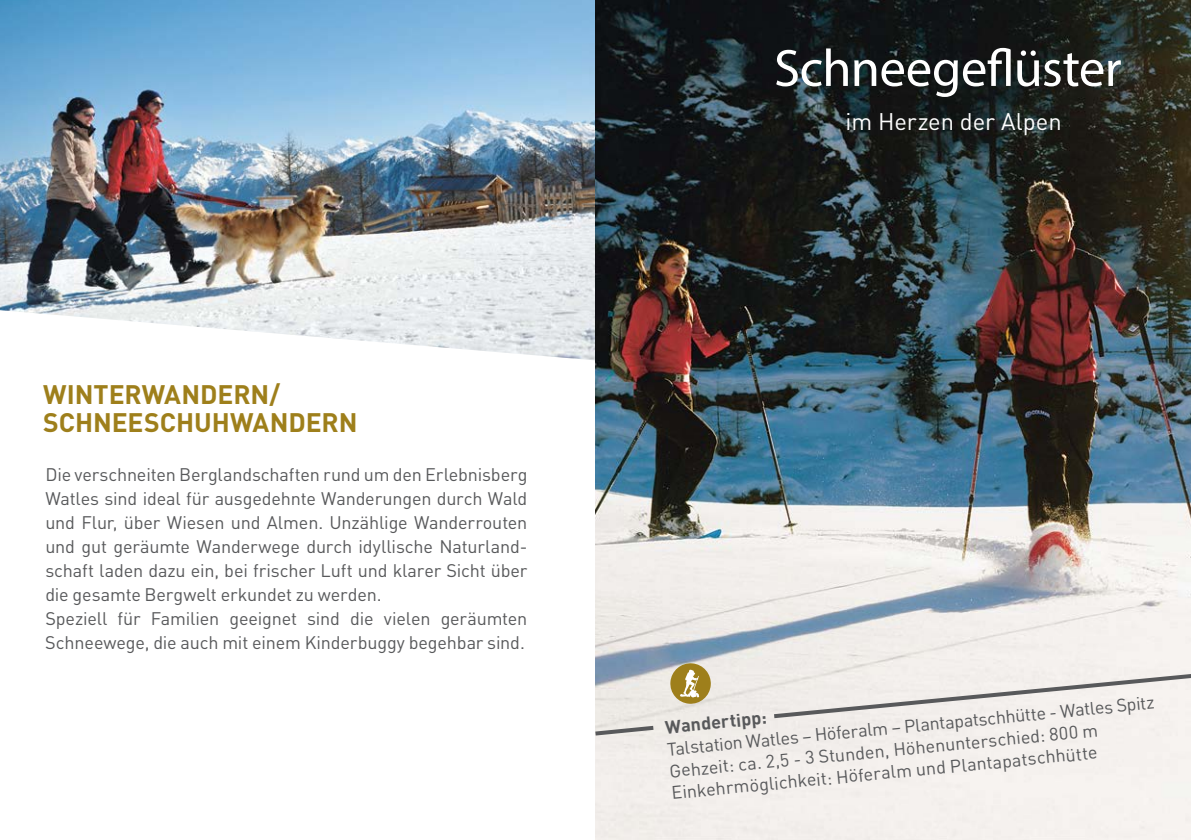
<style>
.page{position:relative;width:1191px;height:840px;background:#fff}
.page>*{position:absolute;margin:0;border:0;box-sizing:border-box;transform-origin:0 0}
.t1{font:52.8px "Myriad Pro";letter-spacing:-.01em;color:#fff}
.t2{font:700 26.4px/28px "DIN";letter-spacing:-.005em;color:#9e7f1b}
.t3{font:23.8px "DIN";letter-spacing:-.005em;color:#fff}
.t4{font:18px/24px "DIN";letter-spacing:-.01em;color:#58595b}
.t5{font:700 18px "DIN";color:#58595b}
.s1{font-size:51.6px}
</style>
<div class="page">
<img style="left:0;top:0;width:595px;height:360px">
<img style="left:595px;top:0;width:596px;height:839px">
<svg style="left:669px;top:662px;width:42px;height:42px;background:#bca96c"></svg>
<svg style="left:595px;top:723px;width:62px;height:14px"></svg>
<svg style="left:770px;top:671px;width:421px;height:49px;background:#e6e2df"></svg>
<h2 class="t2" style="left:43px;top:379px;width:316px">WINTERWANDERN/<br>SCHNEESCHUHWANDERN</h2>
<p class="t4" style="left:45px;top:461px;width:483px">Die verschneiten Berglandschaften rund um den Erlebnisberg Watles sind ideal für ausgedehnte Wanderungen durch Wald und Flur, über Wiesen und Almen. Unzählige Wanderrouten und gut geräumte Wanderwege durch idyllische Naturland&shy;schaft laden dazu ein, bei frischer Luft und klarer Sicht über die gesamte Bergwelt erkundet zu werden.<br>Speziell für Familien geeignet sind die vielen geräumten Schneewege, die auch mit einem Kinderbuggy begehbar sind.</p>
<h1 class="t1" style="left:774px;top:36px;width:349px">Schneegeflüste<span class="s1">r</span></h1>
<h3 class="t3" style="left:845px;top:107px;width:218px">im Herzen der Alpen</h3>
<p class="t4" style="left:666px;top:735px;width:491px;line-height:22.2px;rotate:-5deg">Talstation Watles – Höferalm – Plantapatschhütte - Watles Spitz<br>Gehzeit: ca. 2,5 - 3 Stunden, Höhenunterschied: 800 m<br>Einkehrmöglichkeit: Höferalm und Plantapatschhütte</p>
<p class="t5" style="left:664px;top:714px;width:103px;rotate:-5deg">Wandertipp:</p>
</div>
